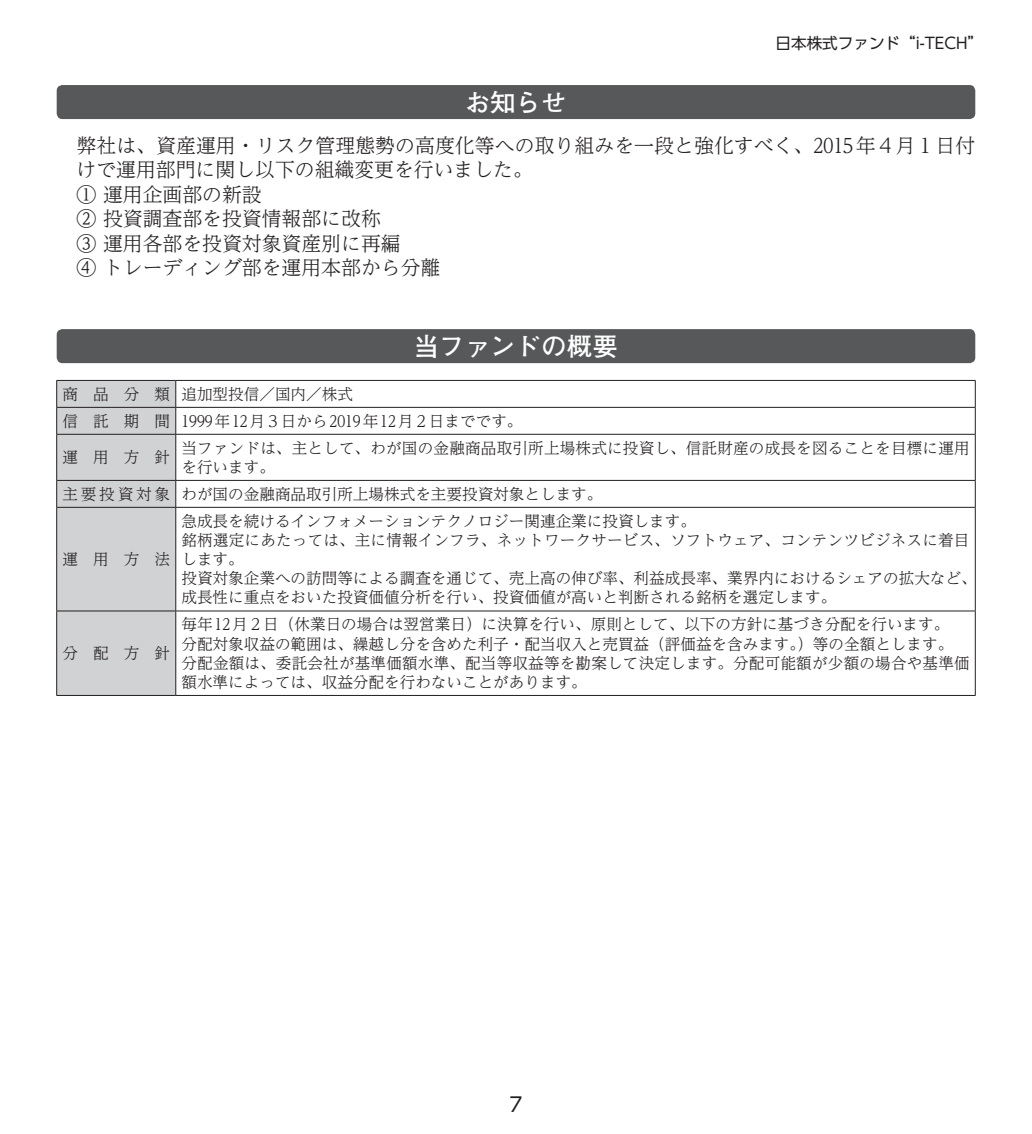
<style>
.page{position:relative;width:1032px;height:1134px;background:#fff}
.page>*{position:absolute;margin:0;border:0;box-sizing:border-box;transform-origin:0 0}
.t1{font:700 25.6px "Futo Go B101 Pro";color:#fff}
.t2{font:300 19.8px/24.4px "UD Reimin Pro";color:#231f20}
.t3{font:19.8px "UD Shin Go Pro";color:#231f20}
.t4{font:300 15.6px/19.2px "UD Reimin Pro";color:#231f20}
.t5{font:15.6px "UD Shin Go Pro";color:#231f20}
</style>
<div class="page">
<div style="left:57px;top:85px;width:918px;height:34px;background:#57585a;border-radius:6px"></div>
<div style="left:57px;top:329px;width:918px;height:34px;background:#57585a;border-radius:6px"></div>
<hr style="left:176px;top:380px;width:799px;height:1px;background:#231f20">
<hr style="left:176px;top:407px;width:799px;height:1px;background:#231f20">
<svg style="left:975px;top:381px;width:1px;height:53px"></svg>
<hr style="left:176px;top:434px;width:799px;height:1px;background:#231f20">
<hr style="left:975px;top:435px;width:1px;height:45px;background:#231f20">
<hr style="left:176px;top:480px;width:799px;height:1px;background:#231f20">
<div style="left:56px;top:380px;width:120px;height:315px;background:#d1d2d4"></div>
<svg style="left:975px;top:481px;width:1px;height:26px"></svg>
<hr style="left:56px;top:507px;width:120px;height:1px;background:#231f20">
<hr style="left:56px;top:508px;width:1px;height:103px;background:#231f20">
<hr style="left:176px;top:507px;width:799px;height:1px;background:#231f20">
<hr style="left:175px;top:508px;width:1px;height:103px;background:#231f20">
<hr style="left:975px;top:508px;width:1px;height:103px;background:#231f20">
<hr style="left:56px;top:611px;width:120px;height:1px;background:#231f20">
<hr style="left:56px;top:611px;width:1px;height:84px;background:#231f20">
<hr style="left:176px;top:611px;width:799px;height:1px;background:#231f20">
<hr style="left:175px;top:611px;width:1px;height:84px;background:#231f20">
<hr style="left:975px;top:611px;width:1px;height:84px;background:#231f20">
<hr style="left:56px;top:695px;width:120px;height:1px;background:#231f20">
<hr style="left:176px;top:695px;width:799px;height:1px;background:#231f20">
<p class="t5" style="left:775px;top:31px;width:209px">日本株式ファンド“i-TECH”</p>
<h1 class="t1" style="left:465px;top:82px;width:104px">お知らせ</h1>
<p class="t2" style="left:77px;top:133px;width:900px">弊社は、資産運用・リスク管理態勢の高度化等への取り組みを一段と強化すべく、2015年4月1日付けで運用部門に関し以下の組織変更を行いました。<br>① 運用企画部の新設<br>② 投資調査部を投資情報部に改称<br>③ 運用各部を投資対象資産別に再編<br>④ トレーディング部を運用本部から分離</p>
<h1 class="t1" style="left:414px;top:326px;width:206px">当ファンドの概要</h1>
<p class="t4" style="left:62px;top:380px;width:462px;line-height:27px">商 品 分 類 追加型投信／国内／株式<br>信 託 期 間 1999年 12月3日から 2019年 12月2日までです。</p>
<p class="t4" style="left:62px;top:447px;width:109px">運用方針</p>
<p class="t4" style="left:181px;top:438px;width:790px">当ファンドは、主として、わが国の金融商品取引所上場株式に投資し、信託財産の成長を図ることを目標に運用を行います。</p>
<p class="t4" style="left:62px;top:484px;width:541px">主要投資対象 わが国の金融商品取引所上場株式を主要投資対象とします。</p>
<p class="t4" style="left:62px;top:549px;width:109px">運用方法</p>
<p class="t4" style="left:62px;top:643px;width:109px">分配方針</p>
<p class="t4" style="left:181px;top:511px;width:797px">急成長を続けるインフォメーションテクノロジー関連企業に投資します。<br>銘柄選定にあたっては、主に情報インフラ、ネットワークサービス、ソフトウェア、コンテンツビジネスに着目します。<br>投資対象企業への訪問等による調査を通じて、売上高の伸び率、利益成長率、業界内におけるシェアの拡大など、成長性に重点をおいた投資価値分析を行い、投資価値が高いと判断される銘柄を選定します。</p>
<p class="t4" style="left:181px;top:614px;width:790px">毎年 12月2日（休業日の場合は翌営業日）に決算を行い、原則として、以下の方針に基づき分配を行います。<br>分配対象収益の範囲は、繰越し分を含めた利子・配当収入と売買益（評価益を含みます。）等の全額とします。分配金額は、委託会社が基準価額水準、配当等収益等を勘案して決定します。分配可能額が少額の場合や基準価額水準によっては、収益分配を行わないことがあります。</p>
<p class="t3" style="left:509px;top:1088px;width:15px">7</p>
</div>
